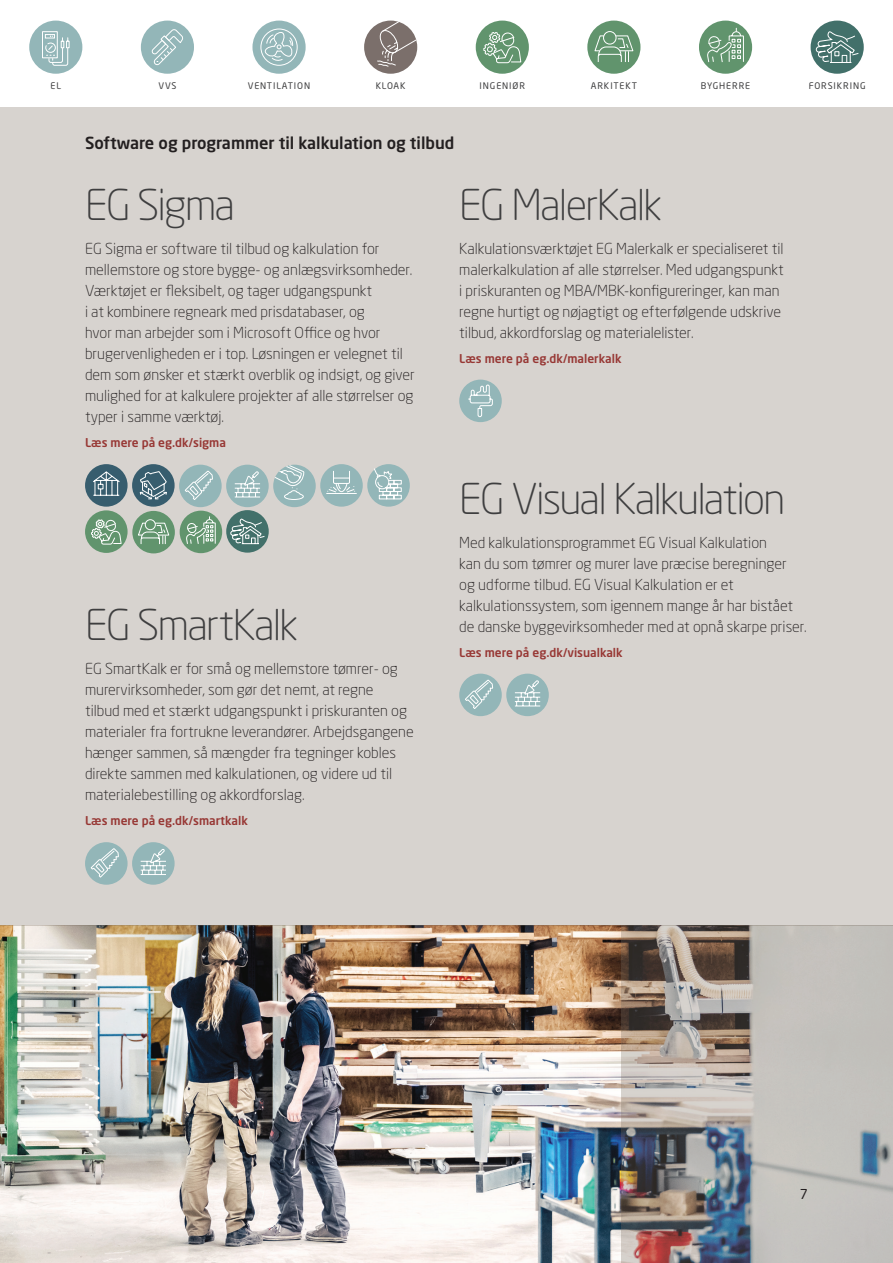
<style>
.page{position:relative;width:893px;height:1263px;background:#fff}
.page>*{position:absolute;margin:0;border:0;box-sizing:border-box;transform-origin:0 0}
.Overskrift_-_produkt{font:300 42px "Neo Sans Std";letter-spacing:-.04em;color:#3e3e3f}
.Overskrift_3{font:500 16.5px "Neo Sans Std";color:#231f20}
.Brødtekst{font:300 15px/21px "Neo Sans Std";color:#231f20}
.t1{font:13.5px "Neo Sans Std";color:#231f20}
.t2{font:500 12px "Neo Sans Std";color:#973734}
.t3{font:9px "Neo Sans Std";letter-spacing:.1em;color:#3e3e3f}
</style>
<div class="page">
<img style="left:1px;top:926px;width:620px;height:337px">
<div style="left:0;top:0;width:893px;height:926px;background:#d7d3cf"></div>
<hr style="left:0;top:0;width:1px;height:1263px;background:#7b6e61">
<svg style="left:621px;top:926px;width:272px;height:337px;background:#a7a29f"></svg>
<div style="left:0;top:0;width:893px;height:106px;background:#fff"></div>
<div style="left:811px;top:21px;width:53px;height:53px;background:#42706a;border-radius:50%"></div>
<svg style="left:815px;top:31px;width:44px;height:32px"></svg>
<div style="left:364px;top:21px;width:53px;height:53px;background:#7b6f6b;border-radius:50%"></div>
<svg style="left:376px;top:20px;width:41px;height:47px"></svg>
<div style="left:141px;top:21px;width:53px;height:53px;background:#93b6b8;border-radius:50%"></div>
<svg style="left:151px;top:29px;width:32px;height:36px"></svg>
<div style="left:252px;top:21px;width:54px;height:53px;background:#93b6b8;border-radius:50%"></div>
<div style="left:260px;top:29px;width:38px;height:37px;border:1px solid #fff;border-radius:50%"></div>
<svg style="left:264px;top:32px;width:30px;height:29px"></svg>
<div style="left:29px;top:21px;width:53px;height:53px;background:#93b6b8;border-radius:50%"></div>
<div style="left:42px;top:31px;width:16px;height:27px;border:1px solid #fff"></div>
<div style="left:45px;top:34px;width:10px;height:4px;border:1px solid #fff"></div>
<svg style="left:45px;top:36px;width:25px;height:30px"></svg>
<div style="left:699px;top:21px;width:53px;height:53px;background:#61946d;border-radius:50%"></div>
<svg style="left:707px;top:28px;width:37px;height:35px"></svg>
<div style="left:476px;top:21px;width:53px;height:53px;background:#61946d;border-radius:50%"></div>
<svg style="left:483px;top:21px;width:39px;height:43px"></svg>
<div style="left:587px;top:21px;width:53px;height:53px;background:#61946d;border-radius:50%"></div>
<svg style="left:594px;top:31px;width:40px;height:31px"></svg>
<div style="left:459px;top:380px;width:43px;height:42px;background:#93b6b8;border-radius:50%"></div>
<svg style="left:468px;top:384px;width:25px;height:33px"></svg>
<div style="left:226px;top:465px;width:43px;height:42px;background:#93b6b8;border-radius:50%"></div>
<svg style="left:234px;top:471px;width:26px;height:27px"></svg>
<div style="left:132px;top:842px;width:43px;height:43px;background:#93b6b8;border-radius:50%"></div>
<svg style="left:140px;top:849px;width:26px;height:26px"></svg>
<div style="left:506px;top:674px;width:43px;height:42px;background:#93b6b8;border-radius:50%"></div>
<svg style="left:515px;top:680px;width:26px;height:27px"></svg>
<div style="left:180px;top:511px;width:42px;height:42px;background:#61946d;border-radius:50%"></div>
<svg style="left:186px;top:517px;width:30px;height:27px"></svg>
<div style="left:85px;top:464px;width:43px;height:43px;background:#375d6e;border-radius:50%"></div>
<svg style="left:93px;top:471px;width:27px;height:25px"></svg>
<div style="left:132px;top:464px;width:43px;height:43px;background:#375d6e;border-radius:50%"></div>
<svg style="left:139px;top:471px;width:28px;height:29px"></svg>
<div style="left:85px;top:510px;width:43px;height:43px;background:#61946d;border-radius:50%"></div>
<svg style="left:91px;top:510px;width:31px;height:35px"></svg>
<div style="left:132px;top:511px;width:43px;height:42px;background:#61946d;border-radius:50%"></div>
<svg style="left:138px;top:519px;width:32px;height:26px"></svg>
<div style="left:367px;top:464px;width:43px;height:43px;background:#93b6b8;border-radius:50%"></div>
<svg style="left:373px;top:468px;width:29px;height:32px"></svg>
<div style="left:273px;top:465px;width:43px;height:42px;background:#93b6b8;border-radius:50%"></div>
<svg style="left:274px;top:464px;width:31px;height:36px"></svg>
<div style="left:179px;top:465px;width:43px;height:42px;background:#93b6b8;border-radius:50%"></div>
<svg style="left:184px;top:464px;width:29px;height:39px"></svg>
<div style="left:85px;top:842px;width:43px;height:43px;background:#93b6b8;border-radius:50%"></div>
<svg style="left:90px;top:842px;width:29px;height:39px"></svg>
<div style="left:459px;top:674px;width:43px;height:42px;background:#93b6b8;border-radius:50%"></div>
<svg style="left:464px;top:673px;width:30px;height:39px"></svg>
<div style="left:320px;top:464px;width:43px;height:43px;background:#93b6b8;border-radius:50%"></div>
<svg style="left:326px;top:470px;width:31px;height:24px"></svg>
<div style="left:226px;top:510px;width:43px;height:43px;background:#42706a;border-radius:50%"></div>
<svg style="left:230px;top:518px;width:35px;height:26px"></svg>
<p class="t3" style="left:51px;top:80px;width:12px">EL</p>
<p class="t3" style="left:158px;top:80px;width:20px">VVS</p>
<p class="t3" style="left:248px;top:80px;width:64px">VENTILATION</p>
<p class="t3" style="left:376px;top:80px;width:32px">KLOAK</p>
<p class="t3" style="left:480px;top:80px;width:47px">INGENIØR</p>
<p class="t3" style="left:591px;top:80px;width:48px">ARKITEKT</p>
<p class="t3" style="left:701px;top:80px;width:51px">BYGHERRE</p>
<p class="t3" style="left:809px;top:80px;width:58px">FORSIKRING</p>
<p class="Overskrift_3" style="left:85px;top:132px;width:371px">Software og programmer til kalkulation og tilbud</p>
<p class="Overskrift_-_produkt" style="left:85px;top:179px;width:152px">EG Sigma</p>
<p class="Brødtekst" style="left:85px;top:237px;width:331px">EG Sigma er software til tilbud og kalkulation for mellemstore og store bygge- og anlægsvirksomheder.<br>Værktøjet er fleksibelt, og tager udgangspunkt<br>i at kombinere regneark med prisdatabaser, og<br>hvor man arbejder som i Microsoft Office og hvor brugervenligheden er i top. Løsningen er velegnet til dem som ønsker et stærkt overblik og indsigt, og giver mulighed for at kalkulere projekter af alle størrelser og typer i samme værktøj.</p>
<p class="t2" style="left:85px;top:435px;width:142px">Læs mere på eg.dk/sigma</p>
<p class="Overskrift_-_produkt" style="left:85px;top:599px;width:215px">EG SmartKalk</p>
<p class="Brødtekst" style="left:85px;top:657px;width:330px">EG SmartKalk er for små og mellemstore tømrer- og murervirksomheder, som gør det nemt, at regne<br>tilbud med et stærkt udgangspunkt i priskuranten og materialer fra fortrukne leverandører. Arbejdsgangene hænger sammen, så mængder fra tegninger kobles direkte sammen med kalkulationen, og videre ud til materialebestilling og akkordforslag.</p>
<p class="t2" style="left:85px;top:813px;width:164px">Læs mere på eg.dk/smartkalk</p>
<p class="Overskrift_-_produkt" style="left:459px;top:179px;width:204px">EG MalerKalk</p>
<p class="Brødtekst" style="left:459px;top:237px;width:326px">Kalkulationsværktøjet EG Malerkalk er specialiseret til malerkalkulation af alle størrelser. Med udgangspunkt i priskuranten og MBA/MBK-konfigureringer, kan man regne hurtigt og nøjagtigt og efterfølgende udskrive tilbud, akkordforslag og materialelister.</p>
<p class="t2" style="left:459px;top:351px;width:164px">Læs mere på eg.dk/malerkalk</p>
<p class="Overskrift_-_produkt" style="left:459px;top:473px;width:328px">EG Visual Kalkulation</p>
<p class="Brødtekst" style="left:459px;top:531px;width:349px">Med kalkulationsprogrammet EG Visual Kalkulation<br>kan du som tømrer og murer lave præcise beregninger<br>og udforme tilbud. EG Visual Kalkulation er et kalkulationssystem, som igennem mange år har bistået de danske byggevirksomheder med at opnå skarpe priser.</p>
<p class="t2" style="left:459px;top:645px;width:165px">Læs mere på eg.dk/visualkalk</p>
<p class="t1" style="left:800px;top:1185px;width:10px">7</p>
</div>
